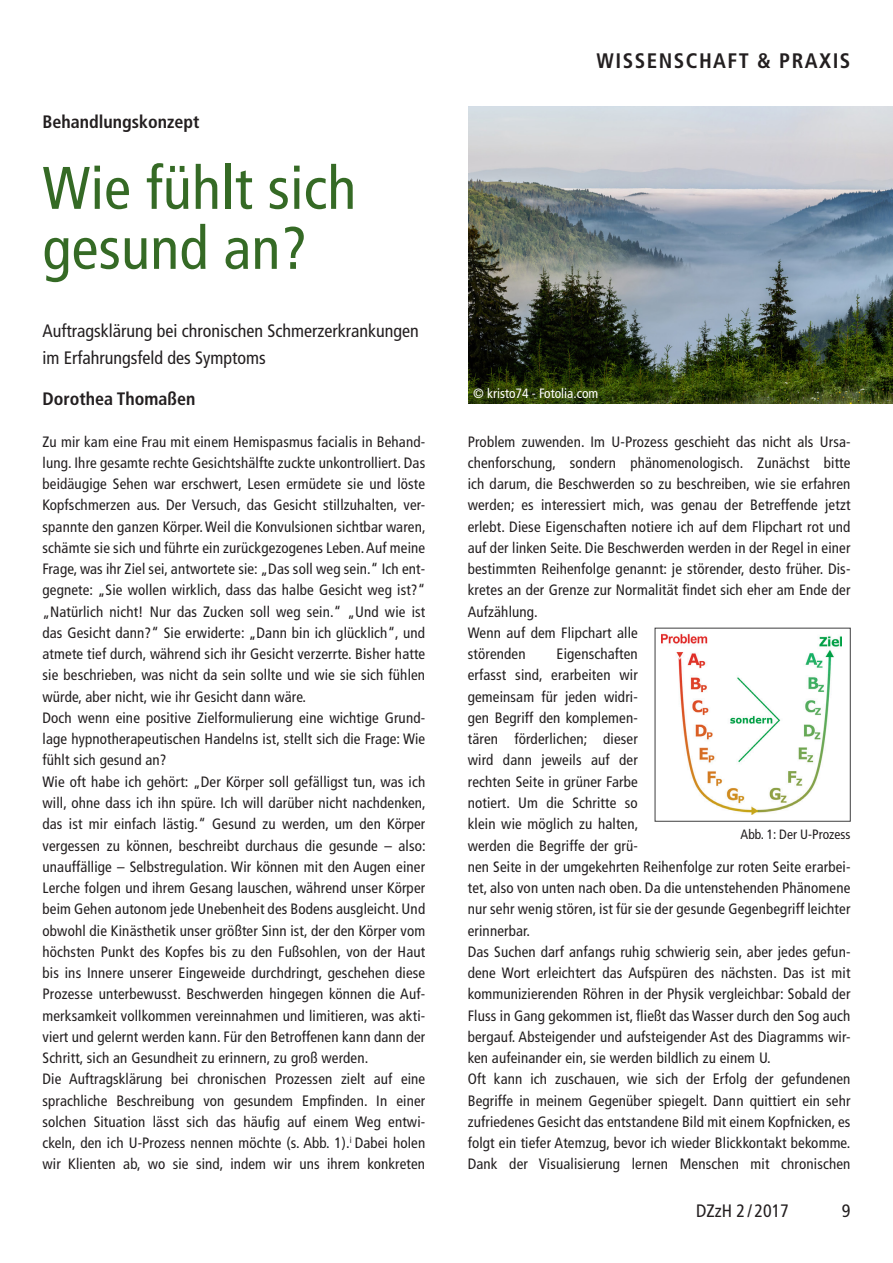
<style>
.page{position:relative;width:893px;height:1263px;background:#fff}
.page>*{position:absolute;margin:0;border:0;box-sizing:border-box;transform-origin:0 0}
.Titel{font:condensed 60px/60px "Frutiger LT Std";letter-spacing:.005em;color:#356a25}
.t1{font:700 condensed 21px "Frutiger LT Std";letter-spacing:.07em;color:#231f20}
.Untertitel{font:condensed 18px/27px "Frutiger LT Std";color:#231f20}
.Übertitel{font:700 condensed 18px "Frutiger LT Std";color:#231f20}
.Untertitel-Autor{font:700 condensed 18px "Frutiger LT Std";color:#231f20}
.fliesstext_block{font:condensed 15px/21.3px "Frutiger LT Std";letter-spacing:.01em;color:#231f20;text-align:justify}
.Bildunterschrift{font:condensed 13.5px "Frutiger LT Std";color:#fff}
.Bildunterschrift-2{font:condensed 13.5px "Frutiger LT Std";color:#231f20}
</style>
<div class="page">
<img style="left:662px;top:633px;width:179px;height:182px">
<img style="left:468px;top:106px;width:425px;height:298px">
<p class="Übertitel" style="left:43px;top:111px;width:158px">Behandlungskonzept</p>
<p class="Titel" style="left:43px;top:158px;width:315px">Wie fühlt sich gesund an?</p>
<p class="Untertitel" style="left:43px;top:317px;width:378px">Auftragsklärung bei chronischen Schmerzerkrankungen im Erfahrungsfeld des Symptoms</p>
<p class="Untertitel-Autor" style="left:43px;top:388px;width:154px">Dorothea Thomaßen</p>
<p class="fliesstext_block" style="left:43px;top:431px;width:385px">Zu mir kam eine Frau mit einem Hemispasmus facialis in Behand&shy;lung. Ihre gesamte rechte Gesichtshälfte zuckte unkontrolliert. Das beidäugige Sehen war erschwert, Lesen ermüdete sie und löste Kopfschmerzen aus. Der Versuch, das Gesicht stillzuhalten, ver&shy;spannte den ganzen Körper. Weil die Konvulsionen sichtbar waren, schämte sie sich und führte ein zurückgezogenes Leben. Auf meine Frage, was ihr Ziel sei, antwortete sie: „Das soll weg sein.“ Ich ent&shy;gegnete: „Sie wollen wirklich, dass das halbe Gesicht weg ist?“ „Natürlich nicht! Nur das Zucken soll weg sein.“ „Und wie ist das Gesicht dann?“ Sie erwiderte: „Dann bin ich glücklich“, und atmete tief durch, während sich ihr Gesicht verzerrte. Bisher hatte sie beschrieben, was nicht da sein sollte und wie sie sich fühlen würde, aber nicht, wie ihr Gesicht dann wäre.</p>
<p class="fliesstext_block" style="left:43px;top:707px;width:384px">Doch wenn eine positive Zielformulierung eine wichtige Grund&shy;lage hypnotherapeutischen Handelns ist, stellt sich die Frage: Wie fühlt sich gesund an?</p>
<p class="fliesstext_block" style="left:43px;top:771px;width:385px">Wie oft habe ich gehört: „Der Körper soll gefälligst tun, was ich will, ohne dass ich ihn spüre. Ich will darüber nicht nachdenken, das ist mir einfach lästig.“ Gesund zu werden, um den Körper vergessen zu können, beschreibt durchaus die gesunde – also: unauffällige – Selbstregulation. Wir können mit den Augen einer Lerche folgen und ihrem Gesang lauschen, während unser Körper beim Gehen autonom jede Unebenheit des Bodens ausgleicht. Und obwohl die Kinästhetik unser größter Sinn ist, der den Körper vom höchsten Punkt des Kopfes bis zu den Fußsohlen, von der Haut bis ins Innere unserer Eingeweide durchdringt, geschehen diese Prozesse unterbewusst. Beschwerden hingegen können die Auf&shy;merksamkeit vollkommen vereinnahmen und limitieren, was akti&shy;viert und gelernt werden kann. Für den Betroffenen kann dann der Schritt, sich an Gesundheit zu erinnern, zu groß werden.</p>
<p class="fliesstext_block" style="left:43px;top:1069px;width:384px">Die Auftragsklärung bei chronischen Prozessen zielt auf eine sprachliche Beschreibung von gesundem Empfinden. In einer solchen Situation lässt sich das häufig auf einem Weg entwi&shy;ckeln, den ich U-Prozess nennen möchte (s. Abb. 1).<sup>i</sup> Dabei holen wir Klienten ab, wo sie sind, indem wir uns ihrem konkreten</p>
<p class="t1" style="left:597px;top:48px;width:255px">WISSENSCHAFT &amp; PRAXIS</p>
<p class="Bildunterschrift" style="left:473px;top:386px;width:127px">© kristo74 - Fotolia.com</p>
<p class="fliesstext_block" style="left:468px;top:431px;width:384px">Problem zuwenden. Im U-Prozess geschieht das nicht als Ursa&shy;chenforschung, sondern phänomenologisch. Zunächst bitte ich darum, die Beschwerden so zu beschreiben, wie sie erfahren werden; es interessiert mich, was genau der Betreffende jetzt erlebt. Diese Eigenschaften notiere ich auf dem Flipchart rot und auf der linken Seite. Die Beschwerden werden in der Regel in einer bestimmten Reihenfolge genannt: je störender, desto früher. Dis&shy;kretes an der Grenze zur Normalität findet sich eher am Ende der Aufzählung.</p>
<p class="fliesstext_block" style="left:468px;top:622px;width:172px">Wenn auf dem Flipchart alle störenden</p>
<p class="fliesstext_block" style="left:468px;top:643px;width:384px;text-align:left;text-indent:89px">Eigenschaften<br>erfasst sind, erarbeiten wir<br>gemeinsam für jeden widri-<br>gen Begriff den komplemen-<br>tären förderlichen; dieser<br>wird dann jeweils auf der<br>rechten Seite in grüner Farbe<br>notiert. Um die Schritte so<br>klein wie möglich zu halten,<br>werden die Begriffe der grü-<br>nen Seite in der umgekehrten Reihenfolge zur roten Seite erarbei&shy;tet, also von unten nach oben. Da die untenstehenden Phänomene nur sehr wenig stören, ist für sie der gesunde Gegenbegriff leichter erinnerbar.</p>
<p class="fliesstext_block" style="left:468px;top:941px;width:384px">Das Suchen darf anfangs ruhig schwierig sein, aber jedes gefun&shy;dene Wort erleichtert das Aufspüren des nächsten. Das ist mit kommunizierenden Röhren in der Physik vergleichbar: Sobald der Fluss in Gang gekommen ist, fließt das Wasser durch den Sog auch bergauf. Absteigender und aufsteigender Ast des Diagramms wir&shy;ken aufeinander ein, sie werden bildlich zu einem U.</p>
<p class="fliesstext_block" style="left:468px;top:1069px;width:384px">Oft kann ich zuschauen, wie sich der Erfolg der gefundenen Begriffe in meinem Gegenüber spiegelt. Dann quittiert ein sehr zufriedenes Gesicht das entstandene Bild mit einem Kopfnicken, es folgt ein tiefer Atemzug, bevor ich wieder Blickkontakt bekomme.<br>Dank der Visualisierung lernen Menschen mit chronischen</p>
<p class="Bildunterschrift-2" style="left:741px;top:826px;width:111px">Abb. 1: Der U-Prozess</p>
<p class="Untertitel" style="left:696px;top:1197px;width:94px">DZzH 2 / 2017</p>
<p class="Untertitel" style="left:842px;top:1197px;width:10px">9</p>
</div>
